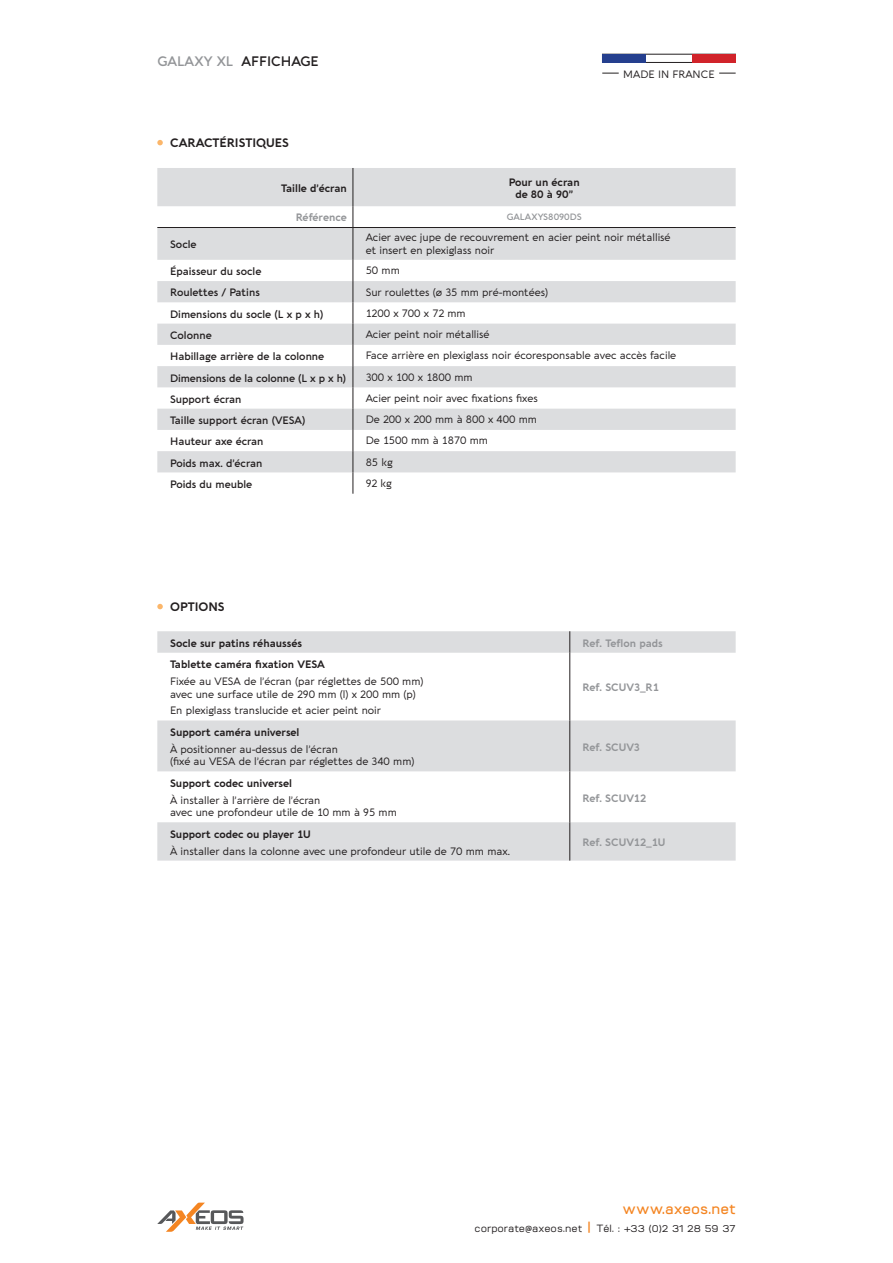
<style>
.page{position:relative;width:893px;height:1263px;background:#fff}
.page>*{position:absolute;margin:0;border:0;box-sizing:border-box;transform-origin:0 0}
.t1{font:600 15px "Vitro";color:#f48522}
.t2{font:600 13.5px "Aquawax Pro";color:#231f20}
.t3{font:700 12px "Aquawax Pro";color:#231f20}
.t4{font:10.5px/12.6px "Aquawax Pro";color:#231f20}
.t5{font:600 10.5px "Aquawax Pro";color:#231f20}
.t6{font:700 10.5px/12.6px "Aquawax Pro";color:#231f20;text-align:center}
.t7{font:700 10.5px "Aquawax Pro";color:#939598}
.t8{font:500 10.5px "Vitro";color:#231f20}
.t9{font:600 9px "Aquawax Pro";color:#939598}
.s1{color:#939598}
.s2{font-weight:600;font-size:15px;color:#f48522}
</style>
<div class="page">
<svg style="left:157px;top:1202px;width:87px;height:30px"></svg>
<svg style="left:602px;top:73px;width:17px;height:1px"></svg>
<svg style="left:719px;top:73px;width:17px;height:1px"></svg>
<div style="left:602px;top:54px;width:134px;height:9px;border:1px solid #231f20"></div>
<div style="left:602px;top:54px;width:43px;height:9px;background:#253f8e"></div>
<div style="left:693px;top:54px;width:43px;height:9px;background:#d1232a"></div>
<svg style="left:157px;top:140px;width:6px;height:5px"></svg>
<svg style="left:157px;top:168px;width:579px;height:304px;fill:#dcdddf"></svg>
<hr style="left:353px;top:168px;width:1px;height:38px;background:#231f20">
<svg style="left:353px;top:206px;width:1px;height:21px"></svg>
<hr style="left:353px;top:228px;width:1px;height:32px;background:#231f20">
<svg style="left:353px;top:260px;width:1px;height:234px"></svg>
<hr style="left:157px;top:227px;width:196px;height:1px;background:#231f20">
<hr style="left:353px;top:227px;width:383px;height:1px;background:#231f20">
<svg style="left:157px;top:604px;width:6px;height:5px"></svg>
<svg style="left:157px;top:631px;width:579px;height:230px"></svg>
<svg style="left:570px;top:631px;width:1px;height:22px"></svg>
<hr style="left:570px;top:653px;width:1px;height:67px;background:#231f20">
<hr style="left:570px;top:720px;width:1px;height:51px;background:#231f20">
<hr style="left:570px;top:771px;width:1px;height:51px;background:#231f20">
<hr style="left:570px;top:822px;width:1px;height:39px;background:#231f20">
<p class="t2" style="left:157px;top:51px;width:163px"><span class="s1">GALAXY XL</span> AFFICHAGE</p>
<p class="t3" style="left:170px;top:134px;width:120px">CARACTÉRISTIQUES</p>
<p class="t6" style="left:281px;top:181px;width:67px">Taille d’écran</p>
<p class="t6" style="left:509px;top:175px;width:72px">Pour un écran de 80 à 90’’</p>
<p class="t7" style="left:296px;top:209px;width:53px">Référence</p>
<p class="t9" style="left:507px;top:210px;width:76px">GALAXYS8090DS</p>
<p class="t4" style="left:623px;top:67px;width:93px">MADE IN FRANCE</p>
<p class="t5" style="left:170px;top:237px;width:28px">Socle</p>
<p class="t4" style="left:366px;top:231px;width:306px">Acier avec jupe de recouvrement en acier peint noir métallisé et insert en plexiglass noir</p>
<p class="t5" style="left:170px;top:264px;width:93px">Épaisseur du socle</p>
<p class="t4" style="left:366px;top:264px;width:36px">50 mm</p>
<p class="t5" style="left:170px;top:285px;width:91px">Roulettes / Patins</p>
<p class="t4" style="left:366px;top:285px;width:184px">Sur roulettes (ø 35 mm pré-montées)</p>
<p class="t5" style="left:170px;top:306px;width:155px">Dimensions du socle (L x p x h)</p>
<p class="t4" style="left:366px;top:306px;width:102px">1200 x 700 x 72 mm</p>
<p class="t5" style="left:170px;top:327px;width:43px">Colonne</p>
<p class="t4" style="left:366px;top:327px;width:125px">Acier peint noir métallisé</p>
<p class="t5" style="left:170px;top:349px;width:156px">Habillage arrière de la colonne</p>
<p class="t4" style="left:366px;top:349px;width:312px">Face arrière en plexiglass noir écoresponsable avec accès facile</p>
<p class="t5" style="left:170px;top:370px;width:178px">Dimensions de la colonne (L x p x h)</p>
<p class="t4" style="left:366px;top:370px;width:109px">300 x 100 x 1800 mm</p>
<p class="t5" style="left:170px;top:391px;width:73px">Support écran</p>
<p class="t4" style="left:366px;top:391px;width:174px">Acier peint noir avec fixations fixes</p>
<p class="t5" style="left:170px;top:412px;width:137px">Taille support écran (VESA)</p>
<p class="t4" style="left:366px;top:412px;width:173px">De 200 x 200 mm à 800 x 400 mm</p>
<p class="t5" style="left:170px;top:434px;width:95px">Hauteur axe écran</p>
<p class="t4" style="left:366px;top:434px;width:124px">De 1500 mm à 1870 mm</p>
<p class="t5" style="left:170px;top:455px;width:94px">Poids max. d’écran</p>
<p class="t4" style="left:366px;top:455px;width:28px">85 kg</p>
<p class="t5" style="left:170px;top:476px;width:84px">Poids du meuble</p>
<p class="t4" style="left:366px;top:476px;width:28px">92 kg</p>
<p class="t3" style="left:170px;top:597px;width:56px">OPTIONS</p>
<p class="t6" style="left:170px;top:636px;width:133px">Socle sur patins réhaussés</p>
<p class="t7" style="left:583px;top:635px;width:82px">Ref. Teflon pads</p>
<p class="t6" style="left:170px;top:658px;width:156px">Tablette caméra fixation VESA</p>
<p class="t4" style="left:170px;top:674px;width:255px">Fixée au VESA de l’écran (par réglettes de 500 mm) avec une surface utile de 290 mm (l) x 200 mm (p)</p>
<p class="t4" style="left:170px;top:704px;width:212px">En plexiglass translucide et acier peint noir</p>
<p class="t7" style="left:583px;top:680px;width:78px">Ref. SCUV3_R1</p>
<p class="t6" style="left:170px;top:725px;width:131px">Support caméra universel</p>
<p class="t4" style="left:170px;top:742px;width:246px">À positionner au-dessus de l’écran<br>(fixé au VESA de l’écran par réglettes de 340 mm)</p>
<p class="t7" style="left:583px;top:739px;width:59px">Ref. SCUV3</p>
<p class="t6" style="left:170px;top:776px;width:124px">Support codec universel</p>
<p class="t4" style="left:170px;top:793px;width:228px">À installer à l’arrière de l’écran<br>avec une profondeur utile de 10 mm à 95 mm</p>
<p class="t7" style="left:582px;top:790px;width:65px">Ref. SCUV12</p>
<p class="t6" style="left:170px;top:827px;width:142px">Support codec ou player 1U</p>
<p class="t4" style="left:170px;top:844px;width:341px">À installer dans la colonne avec une profondeur utile de 70 mm max.</p>
<p class="t7" style="left:582px;top:834px;width:84px">Ref. SCUV12_1U</p>
<h1 class="t1" style="left:622px;top:1200px;width:115px">www.axeos.net</h1>
<p class="t8" style="left:475px;top:1222px;width:263px">corporate@axeos.net <span class="s2">|</span> Tél. : +33 (0)2 31 28 59 37</p>
</div>
